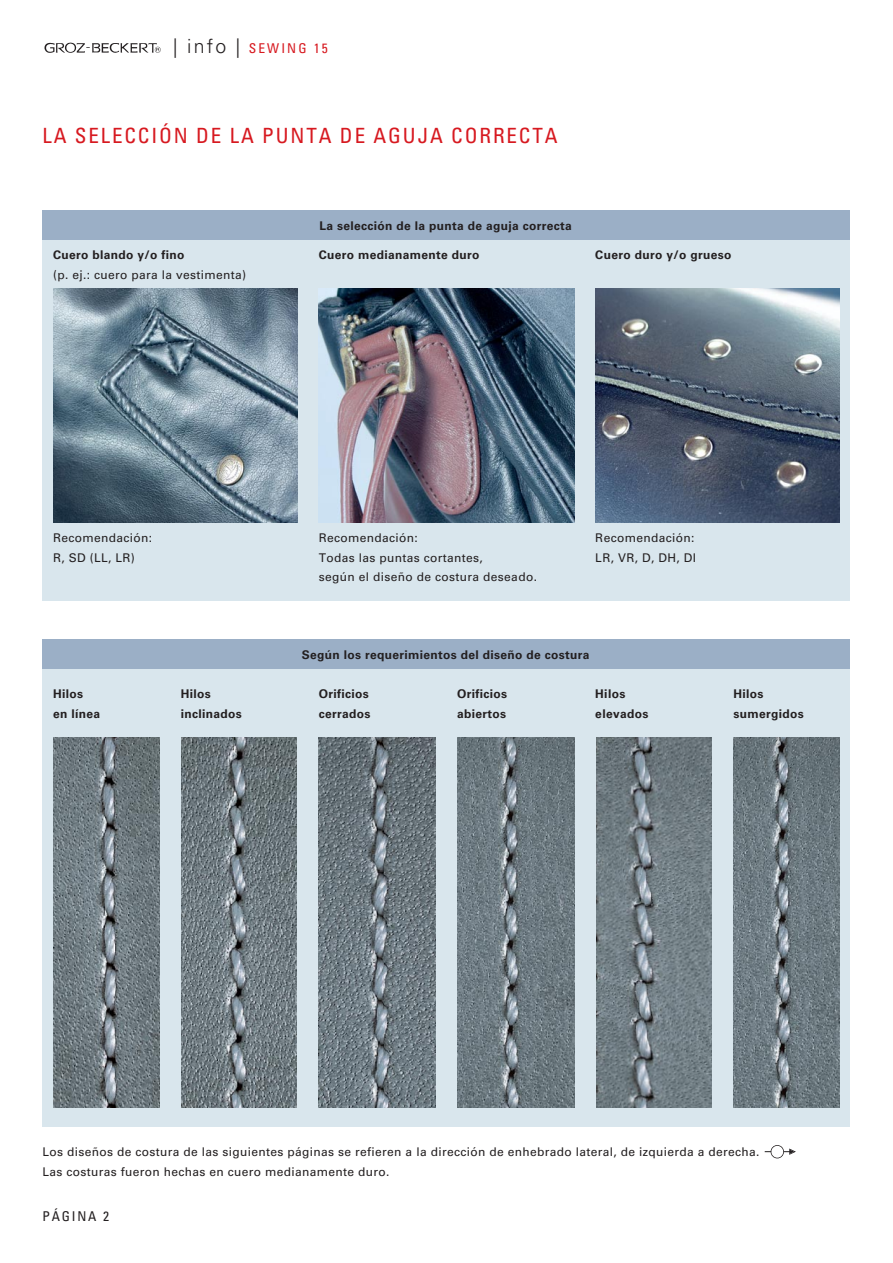
<style>
.page{position:relative;width:893px;height:1263px;background:#fff}
.page>*{position:absolute;margin:0;border:0;box-sizing:border-box;transform-origin:0 0}
.t1{font:condensed 21px "Univers LT Std";letter-spacing:.09em;color:#d71920}
.t2{font:condensed 13.5px "Univers LT Std";letter-spacing:.155em;color:#d71920}
.t3{font:condensed 13.5px "Univers LT Std";letter-spacing:.135em;color:#231f20}
.t4{font:12px/19.5px "Univers LT Std";letter-spacing:.03em;color:#231f20}
.t5{font:700 12px/19.5px "Univers LT Std";letter-spacing:.03em;color:#231f20}
.s1{font-weight:300;font-stretch:normal;font-size:19.5px;color:#231f20}
</style>
<div class="page">
<div style="left:43px;top:210px;width:807px;height:390px;background:#d9e6ed"></div>
<div style="left:43px;top:210px;width:807px;height:30px;background:#9bafc6"></div>
<div style="left:43px;top:639px;width:807px;height:488px;background:#d9e6ed"></div>
<div style="left:43px;top:639px;width:807px;height:30px;background:#9bafc6"></div>
<img style="left:595px;top:288px;width:245px;height:234px">
<img style="left:53px;top:289px;width:245px;height:233px">
<img style="left:319px;top:288px;width:255px;height:234px">
<img style="left:53px;top:737px;width:106px;height:370px">
<img style="left:181px;top:737px;width:116px;height:370px">
<img style="left:319px;top:737px;width:117px;height:370px">
<img style="left:457px;top:737px;width:117px;height:370px">
<img style="left:596px;top:737px;width:116px;height:370px">
<img style="left:733px;top:737px;width:107px;height:370px">
<div style="left:771px;top:1145px;width:13px;height:13px;border:2px solid #231f20;border-radius:50%"></div>
<svg style="left:784px;top:1148px;width:12px;height:7px"></svg>
<img style="left:44px;top:42px;width:117px;height:11px">
<p class="t2" style="left:173px;top:41px;width:156px"><span class="s1">| info |</span> SEWING 15</p>
<h1 class="t1" style="left:43px;top:123px;width:517px">LA SELECCIÓN DE LA PUNTA DE AGUJA CORRECTA</h1>
<p class="t5" style="left:53px;top:246px;width:133px">Cuero blando y/o fino</p>
<p class="t4" style="left:53px;top:266px;width:195px">(p. ej.: cuero para la vestimenta)</p>
<p class="t5" style="left:319px;top:217px;width:254px">La selección de la punta de aguja correcta</p>
<p class="t5" style="left:319px;top:246px;width:162px">Cuero medianamente duro</p>
<p class="t5" style="left:595px;top:246px;width:138px">Cuero duro y/o grueso</p>
<p class="t4" style="left:53px;top:529px;width:101px">Recomendación:<br>R, SD (LL, LR)</p>
<p class="t4" style="left:595px;top:529px;width:102px">Recomendación:<br>LR, VR, D, DH, DI</p>
<p class="t4" style="left:319px;top:529px;width:220px">Recomendación:<br>Todas las puntas cortantes,<br>según el diseño de costura deseado.</p>
<p class="t5" style="left:302px;top:646px;width:289px">Según los requerimientos del diseño de costura</p>
<p class="t5" style="left:53px;top:685px;width:49px">Hilos en línea</p>
<p class="t5" style="left:181px;top:685px;width:63px">Hilos inclinados</p>
<p class="t5" style="left:319px;top:685px;width:53px">Orificios cerrados</p>
<p class="t5" style="left:457px;top:685px;width:52px">Orificios abiertos</p>
<p class="t5" style="left:595px;top:685px;width:55px">Hilos elevados</p>
<p class="t5" style="left:733px;top:685px;width:72px">Hilos sumergidos</p>
<p class="t4" style="left:43px;top:1143px;width:718px">Los diseños de costura de las siguientes páginas se refieren a la dirección de enhebrado lateral, de izquierda a derecha.<br>Las costuras fueron hechas en cuero medianamente duro.</p>
<p class="t3" style="left:43px;top:1208px;width:68px">PÁGINA 2</p>
</div>
